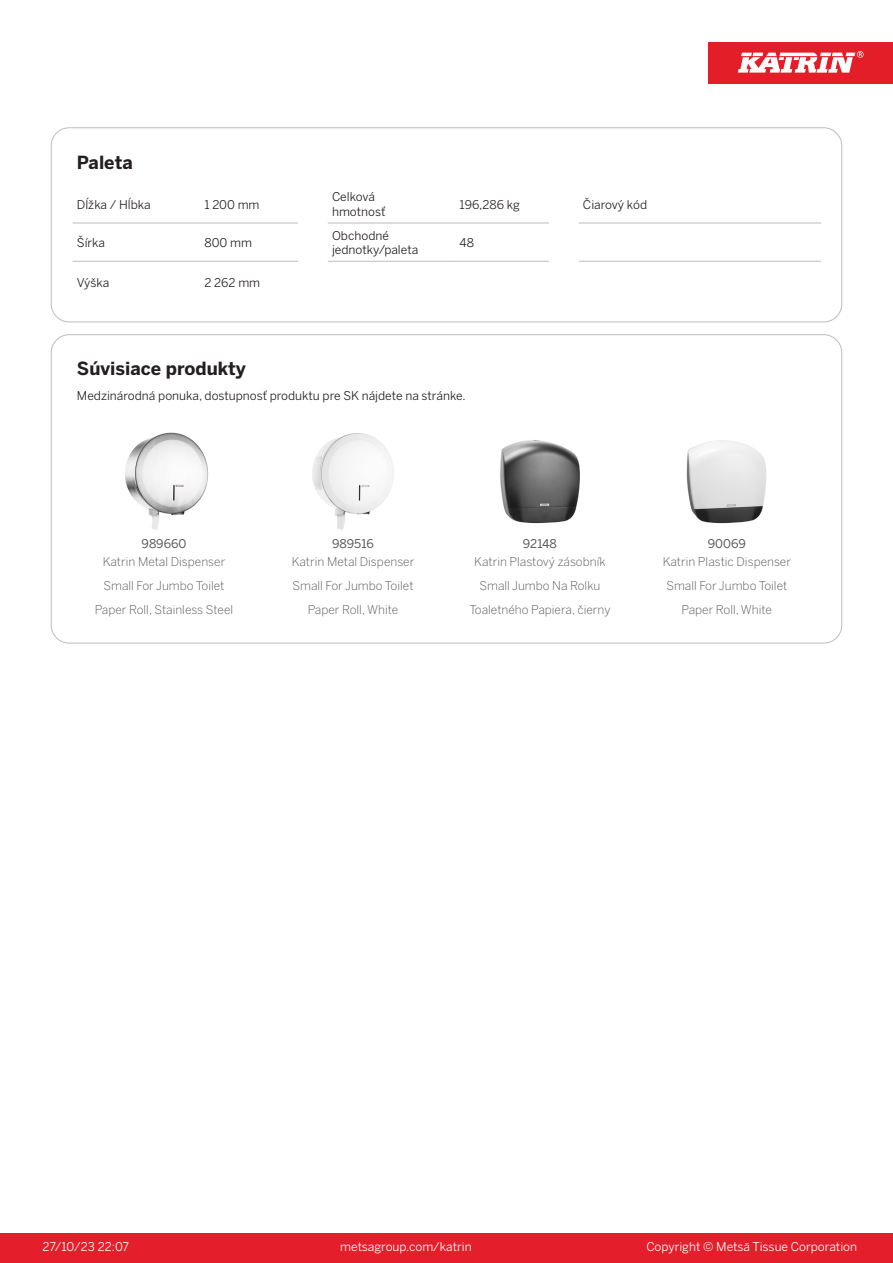
<style>
.page{position:relative;width:893px;height:1263px;background:#fff}
.page>*{position:absolute;margin:0;border:0;box-sizing:border-box;transform-origin:0 0}
.T_TableHeader{font:700 18px "Benton Sans";color:#231f20}
.T_RelatedName{font:300 12px/24px "Benton Sans";color:#57585a;text-align:center}
.T_TableBody{font:12px "Benton Sans";color:#231f20}
.t1{font:12px "Benton Sans";color:#fff}
.T_RelatedCode{font:12px "Benton Sans";color:#57585a}
</style>
<div class="page">
<div style="left:0;top:1233px;width:893px;height:30px;background:#e41e2b"></div>
<div style="left:708px;top:43px;width:185px;height:41px;background:#e31e28"></div>
<svg style="left:738px;top:51px;width:126px;height:22px"></svg>
<hr style="left:73px;top:223px;width:127px;height:1px;background:#bcbdc0">
<hr style="left:200px;top:223px;width:98px;height:1px;background:#bcbdc0">
<hr style="left:328px;top:223px;width:127px;height:1px;background:#bcbdc0">
<hr style="left:455px;top:223px;width:94px;height:1px;background:#bcbdc0">
<hr style="left:579px;top:223px;width:127px;height:1px;background:#bcbdc0">
<hr style="left:706px;top:223px;width:115px;height:1px;background:#bcbdc0">
<hr style="left:73px;top:261px;width:127px;height:1px;background:#bcbdc0">
<hr style="left:200px;top:261px;width:98px;height:1px;background:#bcbdc0">
<hr style="left:328px;top:261px;width:127px;height:1px;background:#bcbdc0">
<hr style="left:455px;top:261px;width:94px;height:1px;background:#bcbdc0">
<hr style="left:579px;top:261px;width:127px;height:1px;background:#bcbdc0">
<hr style="left:706px;top:261px;width:115px;height:1px;background:#bcbdc0">
<div style="left:51px;top:128px;width:791px;height:194px;border:1px solid #bcbdc0;border-radius:18px"></div>
<img style="left:125px;top:433px;width:83px;height:97px">
<img style="left:312px;top:433px;width:82px;height:97px">
<img style="left:500px;top:440px;width:80px;height:84px">
<img style="left:686px;top:440px;width:81px;height:84px">
<p class="T_TableHeader" style="left:77px;top:151px;width:57px">Paleta</p>
<p class="T_TableBody" style="left:77px;top:197px;width:75px">Dĺžka / Hĺbka</p>
<p class="T_TableBody" style="left:204px;top:197px;width:57px">1 200 mm</p>
<p class="T_TableBody" style="left:77px;top:235px;width:30px">Šírka</p>
<p class="T_TableBody" style="left:204px;top:235px;width:49px">800 mm</p>
<p class="T_TableBody" style="left:77px;top:276px;width:34px">Výška</p>
<p class="T_TableBody" style="left:204px;top:276px;width:57px">2 262 mm</p>
<p class="T_TableBody" style="left:332px;top:190px;width:44px">Celková</p>
<p class="T_TableBody" style="left:332px;top:204px;width:55px">hmotnosť</p>
<p class="T_TableBody" style="left:332px;top:228px;width:58px">Obchodné</p>
<p class="T_TableBody" style="left:332px;top:243px;width:88px">jednotky/paleta</p>
<p class="T_TableBody" style="left:460px;top:197px;width:62px">196,286 kg</p>
<p class="T_TableBody" style="left:583px;top:197px;width:66px">Čiarový kód</p>
<p class="T_TableBody" style="left:460px;top:235px;width:16px">48</p>
<p class="T_TableHeader" style="left:77px;top:357px;width:171px">Súvisiace produkty</p>
<p class="T_TableBody" style="left:77px;top:388px;width:390px">Medzinárodná ponuka, dostupnosť produktu pre SK nájdete na stránke.</p>
<p class="T_RelatedCode" style="left:142px;top:537px;width:46px">989660</p>
<p class="T_RelatedCode" style="left:332px;top:537px;width:43px">989516</p>
<p class="T_RelatedCode" style="left:523px;top:537px;width:36px">92148</p>
<p class="T_RelatedCode" style="left:708px;top:537px;width:39px">90069</p>
<p class="T_RelatedName" style="left:95px;top:550px;width:140px">Katrin Metal Dispenser<br>Small For Jumbo Toilet<br>Paper Roll, Stainless Steel</p>
<p class="T_RelatedName" style="left:292px;top:550px;width:124px">Katrin Metal Dispenser<br>Small For Jumbo Toilet<br>Paper Roll, White</p>
<p class="T_RelatedName" style="left:469px;top:550px;width:143px">Katrin Plastový zásobník<br>Small Jumbo Na Rolku<br>Toaletného Papiera, čierny</p>
<p class="T_RelatedName" style="left:663px;top:550px;width:130px">Katrin Plastic Dispenser<br>Small For Jumbo Toilet<br>Paper Roll, White</p>
<p class="t1" style="left:43px;top:1239px;width:88px">27/10/23 22:07</p>
<p class="t1" style="left:340px;top:1239px;width:133px">metsagroup.com/katrin</p>
<p class="t1" style="left:646px;top:1239px;width:212px">Copyright © Metsä Tissue Corporation</p>
</div>
